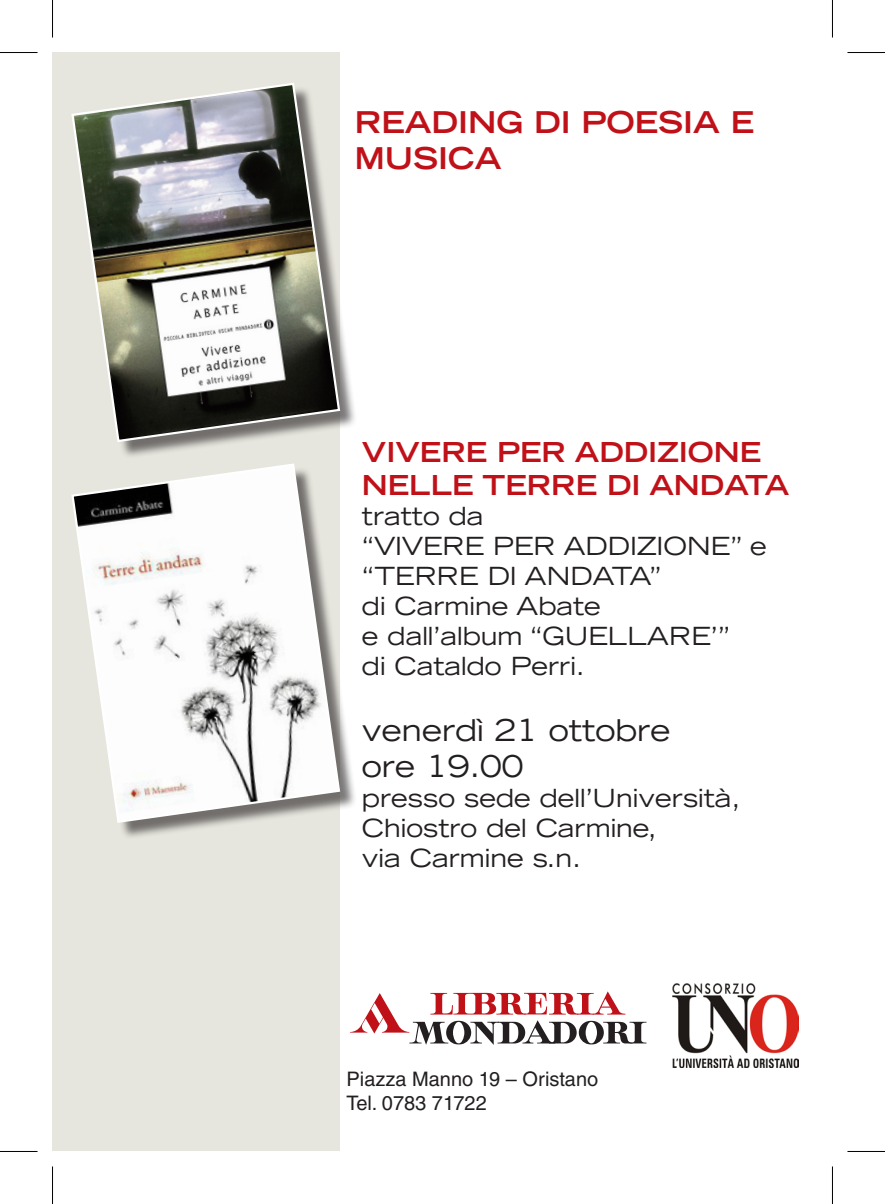
<style>
.page{position:relative;width:885px;height:1204px;background:#fff}
.page>*{position:absolute;margin:0;border:0;box-sizing:border-box;transform-origin:0 0}
.t1{font:expanded 30px "Trade Gothic LT Std";color:#231f20}
.t2{font:700 expanded 30px/36px "Trade Gothic LT Std";color:#c01119}
.t3{font:700 expanded 27.5px/33px "Trade Gothic LT Std";color:#c01119}
.t4{font:expanded 25px/30px "Trade Gothic LT Std";color:#231f20}
.t5{font:20px "Helvetica LT Std";color:#231f20}
</style>
<div class="page">
<div style="left:52px;top:52px;width:288px;height:1099px;background:#e7e6de"></div>
<div style="left:74px;top:86px;width:283px;height:373px;background:#231f20;opacity:.6"></div>
<svg style="left:71px;top:83px;width:270px;height:360px"></svg>
<svg style="left:350px;top:991px;width:296px;height:53px"></svg>
<img style="left:673px;top:983px;width:125px;height:84px">
<div style="left:74px;top:466px;width:283px;height:374px;background:#231f20;opacity:.6"></div>
<svg style="left:71px;top:463px;width:270px;height:361px"></svg>
<hr style="left:0;top:52px;width:38px;height:1px;background:#000">
<hr style="left:847px;top:52px;width:38px;height:1px;background:#000">
<hr style="left:0;top:1150px;width:38px;height:1px;background:#000">
<hr style="left:847px;top:1150px;width:38px;height:1px;background:#000">
<hr style="left:52px;top:0;width:1px;height:37px;background:#000">
<hr style="left:52px;top:1166px;width:1px;height:37px;background:#000">
<hr style="left:832px;top:0;width:1px;height:37px;background:#000">
<hr style="left:832px;top:1166px;width:1px;height:37px;background:#000">
<p class="t2" style="left:355px;top:103px;width:401px">READING DI POESIA E<br>MUSICA</p>
<p class="t3" style="left:362px;top:435px;width:428px">VIVERE PER ADDIZIONE<br>NELLE TERRE DI ANDATA</p>
<p class="t4" style="left:362px;top:500px;width:123px">tratto da</p>
<p class="t4" style="left:362px;top:530px;width:406px">“VIVERE PER ADDIZIONE” e “TERRE DI ANDATA”</p>
<p class="t4" style="left:362px;top:590px;width:240px">di Carmine Abate</p>
<p class="t4" style="left:362px;top:620px;width:370px">e dall’album “GUELLARE’”</p>
<p class="t4" style="left:362px;top:650px;width:224px">di Cataldo Perri.</p>
<p class="t1" style="left:362px;top:710px;width:310px">venerdì 21 ottobre</p>
<p class="t1" style="left:362px;top:746px;width:163px">ore 19.00</p>
<p class="t4" style="left:362px;top:782px;width:380px">presso sede dell’Università,</p>
<p class="t4" style="left:362px;top:812px;width:296px">Chiostro del Carmine,</p>
<p class="t4" style="left:362px;top:842px;width:221px">via Carmine s.n.</p>
<p class="t5" style="left:346px;top:1067px;width:253px">Piazza Manno 19 – Oristano</p>
<p class="t5" style="left:346px;top:1091px;width:142px">Tel. 0783 71722</p>
</div>
